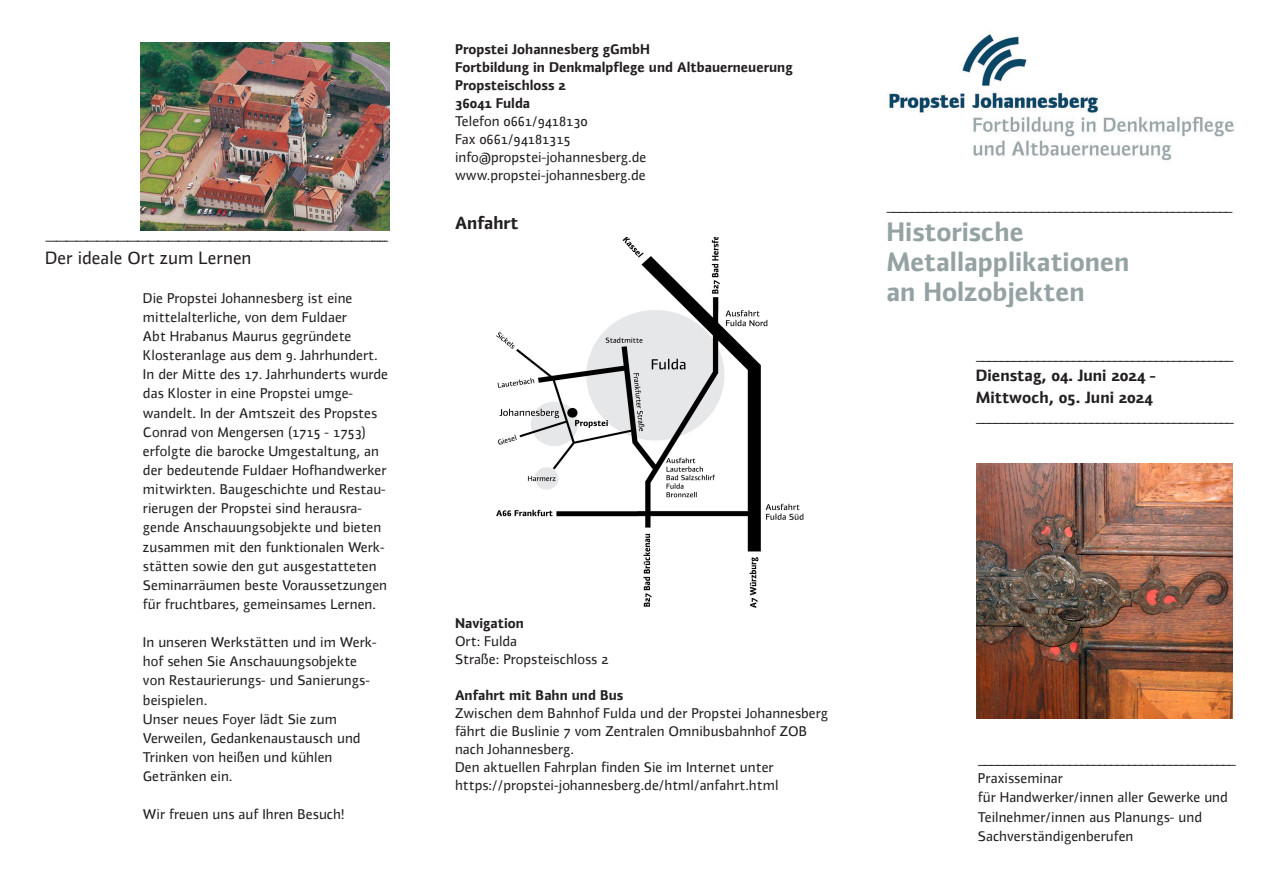
<style>
.page{position:relative;width:1263px;height:893px;background:#fff}
.page>*{position:absolute;margin:0;border:0;box-sizing:border-box;transform-origin:0 0}
.t1{font:700 27px "Utensil";color:#95a2a3}
.t2{font:18px "Utensil Roman Os F";color:#231f20}
.t3{font:700 18px "Utensil";color:#231f20}
.t4{font:700 16.5px "Utensil";color:#231f20}
.t5{font:14.25px/19.2px "Utensil Roman Os F";color:#231f20}
.t6{font:700 14.25px "Utensil";color:#231f20}
.s1{font-size:15px}
</style>
<div class="page">
<img style="left:889px;top:34px;width:345px;height:127px">
<img style="left:140px;top:43px;width:250px;height:187px">
<img style="left:496px;top:238px;width:307px;height:369px">
<img style="left:977px;top:463px;width:255px;height:256px">
<p class="t5" style="left:45px;top:231px;width:345px">————————————————————————————————------</p>
<p class="t2" style="left:45px;top:248px;width:208px">Der ideale Ort zum Lernen</p>
<p class="t5" style="left:143px;top:288px;width:247px">Die Propstei Johannesberg ist eine mittelalterliche, von dem Fuldaer<br>Abt Hrabanus Maurus gegründete Klosteranlage aus dem 9. Jahrhundert.<br>In der Mitte des 17. Jahrhunderts wurde das Kloster in eine Propstei umge&shy;wandelt. In der Amtszeit des Propstes Conrad von Mengersen (1715 - 1753) erfolgte die barocke Umgestaltung, an der bedeutende Fuldaer Hofhandwerker mitwirkten. Baugeschichte und Restau&shy;rierugen der Propstei sind herausra&shy;gende Anschauungsobjekte und bieten zusammen mit den funktionalen Werk&shy;stätten sowie den gut ausgestatteten Seminarräumen beste Voraussetzungen für fruchtbares, gemeinsames Lernen.</p>
<p class="t5" style="left:143px;top:633px;width:235px">In unseren Werkstätten und im Werk&shy;hof sehen Sie Anschauungsobjekte von Restaurierungs- und Sanierungs&shy;beispielen.</p>
<p class="t5" style="left:143px;top:709px;width:195px">Unser neues Foyer lädt Sie zum</p>
<p class="t5" style="left:143px;top:728px;width:219px">Verweilen, Gedankenaustausch und</p>
<p class="t5" style="left:143px;top:748px;width:191px">Trinken von heißen und kühlen</p>
<p class="t5" style="left:143px;top:767px;width:91px">Getränken ein.</p>
<p class="t5" style="left:143px;top:805px;width:203px">Wir freuen uns auf Ihren Besuch!</p>
<p class="t6" style="left:455px;top:41px;width:196px">Propstei Johannesberg gGmbH</p>
<p class="t6" style="left:455px;top:59px;width:339px">Fortbildung in Denkmalpflege und Altbauerneuerung</p>
<p class="t6" style="left:455px;top:77px;width:112px">Propsteischloss 2</p>
<p class="t6" style="left:455px;top:95px;width:77px">36041 Fulda</p>
<p class="t5" style="left:455px;top:112px;width:134px">Telefon 0661/9418130</p>
<p class="t5" style="left:455px;top:130px;width:117px">Fax 0661/94181315</p>
<p class="t5" style="left:455px;top:148px;width:193px">info@propstei-johannesberg.de</p>
<p class="t5" style="left:455px;top:166px;width:192px">www.propstei-johannesberg.de</p>
<p class="t3" style="left:455px;top:213px;width:65px">Anfahrt</p>
<p class="t5" style="left:886px;top:197px;width:348px">_<span class="s1">_______</span>__________________________________________________</p>
<p class="t1" style="left:886px;top:216px;width:139px">Historische</p>
<p class="t1" style="left:886px;top:246px;width:244px">Metallapplikationen</p>
<p class="t1" style="left:886px;top:276px;width:200px">an Holzobjekten</p>
<p class="t5" style="left:976px;top:346px;width:259px">_<span class="s1">_______</span>___________________________________</p>
<p class="t4" style="left:976px;top:366px;width:181px">Dienstag, 04. Juni 2024 -</p>
<p class="t4" style="left:976px;top:388px;width:178px">Mittwoch, 05. Juni 2024</p>
<p class="t5" style="left:976px;top:407px;width:260px"><span class="s1">________</span>___________________________________</p>
<p class="t6" style="left:455px;top:615px;width:70px">Navigation</p>
<p class="t5" style="left:455px;top:632px;width:64px">Ort: Fulda</p>
<p class="t5" style="left:455px;top:650px;width:155px">Straße: Propsteischloss 2</p>
<p class="t6" style="left:455px;top:687px;width:170px">Anfahrt mit Bahn und Bus</p>
<p class="t5" style="left:455px;top:704px;width:375px;line-height:18px">Zwischen dem Bahnhof Fulda und der Propstei Johannesberg fährt die Buslinie 7 vom Zentralen Omnibusbahnhof ZOB</p>
<p class="t5" style="left:455px;top:740px;width:120px">nach Johannesberg.</p>
<p class="t5" style="left:455px;top:758px;width:320px">Den aktuellen Fahrplan finden Sie im Internet unter</p>
<p class="t5" style="left:455px;top:776px;width:325px">https://propstei-johannesberg.de/html/anfahrt.html</p>
<p class="t5" style="left:978px;top:750px;width:260px"><span class="s1">________</span>___________________________________</p>
<p class="t5" style="left:978px;top:769px;width:87px">Praxisseminar</p>
<p class="t5" style="left:978px;top:788px;width:251px">für Handwerker/innen aller Gewerke und</p>
<p class="t5" style="left:978px;top:807px;width:226px">Teilnehmer/innen aus Planungs- und<br>Sachverständigenberufen</p>
</div>
